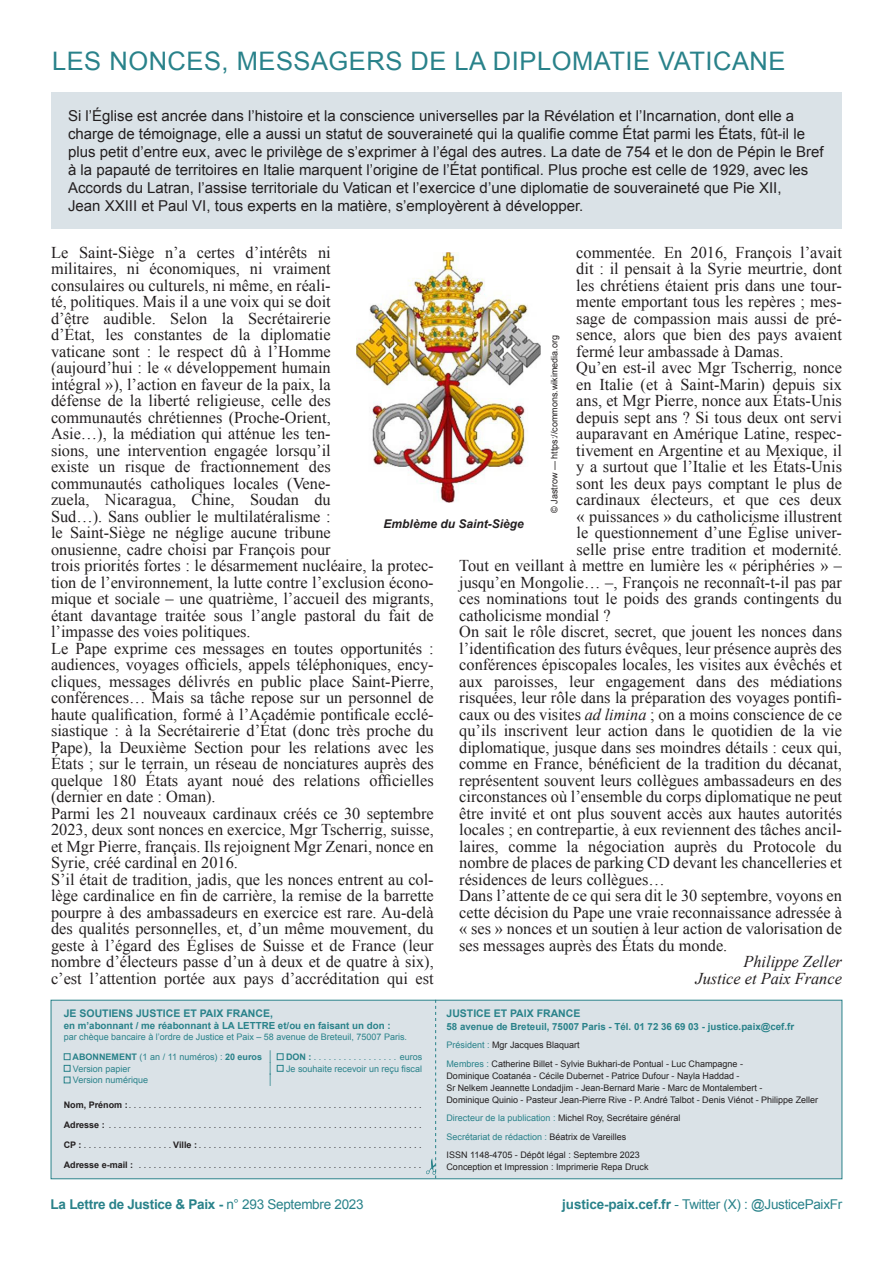
<style>
.page{position:relative;width:893px;height:1263px;background:#fff}
.page>*{position:absolute;margin:0;border:0;box-sizing:border-box;transform-origin:0 0}
.Headline{font:25.5px "Arial";letter-spacing:.02em;color:#29828a}
.Copy{font:16.5px/16.5px "Times New Roman";color:#231f20;text-align:justify}
.Copy-2{font:italic 16.5px/16.5px "Times New Roman";color:#231f20;text-align:right}
.Einleitung{font:15px/18px "Arial";color:#231f20}
.Arial_kursiv{font:13.5px "Arial";letter-spacing:-.02em;color:#29828a}
.Arial_kursiv-2{font:700 13.5px "Arial";letter-spacing:-.02em;color:#29828a}
.Arial_kursiv-3{font:13.5px "Arial";letter-spacing:-.02em;color:#29828a;scale:.67 1}
.rote_auszeichnung{font:italic 700 12px "Arial";color:#231f20}
.t1{font:700 10.5px "Arial";color:#29828a}
.t2{font:700 9.75px "Arial";color:#29828a}
.Edito{font:9px/12px "Arial";color:#231f20}
.t3{font:9px "Arial";color:#29828a}
.t4{font:700 9px "Arial";color:#29828a}
.t5{font:700 9px "Arial";color:#231f20}
.s1{font-style:italic}
.s2{font-weight:400}
.s3{font-weight:400;font-size:13.5px}
.s4{font-size:13.5px}
.s5{font-weight:700}
.s6{color:#29828a}
.s7{color:#231f20}
</style>
<div class="page">
<img style="left:356px;top:252px;width:184px;height:251px">
<div style="left:51px;top:1000px;width:791px;height:179px;background:#dae2e7;border:1px solid #29828a"></div>
<svg style="left:64px;top:1053px;width:6px;height:7px"></svg>
<svg style="left:277px;top:1053px;width:6px;height:7px"></svg>
<svg style="left:64px;top:1065px;width:6px;height:7px"></svg>
<svg style="left:277px;top:1065px;width:6px;height:7px"></svg>
<svg style="left:64px;top:1076px;width:6px;height:7px"></svg>
<svg style="left:426px;top:1000px;width:10px;height:178px"></svg>
<div style="left:51px;top:93px;width:791px;height:136px;background:#dae2e7"></div>
<p class="Headline" style="left:52px;top:44px;width:735px">LES NONCES, MESSAGERS DE LA DIPLOMATIE VATICANE</p>
<p class="Einleitung" style="left:68px;top:107px;width:757px">Si l’Église est ancrée dans l’histoire et la conscience universelles par la Révélation et l’Incarnation, dont elle a charge de témoignage, elle a aussi un statut de souveraineté qui la qualifie comme État parmi les États, fût-il le plus petit d’entre eux, avec le privilège de s’exprimer à l’égal des autres. La date de 754 et le don de Pépin le Bref à la papauté de territoires en Italie marquent l’origine de l’État pontifical. Plus proche est celle de 1929, avec les Accords du Latran, l’assise territoriale du Vatican et l’exercice d’une diplomatie de souveraineté que Pie XII,<br>Jean XXIII et Paul VI, tous experts en la matière, s’employèrent à développer.</p>
<p class="Copy" style="left:51px;top:244px;width:384px;text-align:left">Le Saint-Siège n’a certes d’intérêts ni<br>militaires, ni économiques, ni vraiment<br>consulaires ou culturels, ni même, en réali-<br>té, politiques. Mais il a une voix qui se doit<br>d’être audible. Selon la Secrétairerie<br>d’État, les constantes de la diplomatie<br>vaticane sont : le respect dû à l’Homme<br>(aujourd’hui : le « développement humain<br>intégral »), l’action en faveur de la paix, la<br>défense de la liberté religieuse, celle des<br>communautés chrétiennes (Proche-Orient,<br>Asie…), la médiation qui atténue les ten-<br>sions, une intervention engagée lorsqu’il<br>existe un risque de fractionnement des<br>communautés catholiques locales (Vene-<br>zuela, Nicaragua, Chine, Soudan du<br>Sud…). Sans oublier le multilatéralisme :<br>le Saint-Siège ne néglige aucune tribune<br>onusienne, cadre choisi par François pour<br>trois priorités fortes : le désarmement nucléaire, la protec&shy;tion de l’environnement, la lutte contre l’exclusion écono&shy;mique et sociale – une quatrième, l’accueil des migrants, étant davantage traitée sous l’angle pastoral du fait de l’impasse des voies politiques.</p>
<p class="Copy" style="left:51px;top:640px;width:384px">Le Pape exprime ces messages en toutes opportunités : audiences, voyages officiels, appels téléphoniques, ency&shy;cliques, messages délivrés en public place Saint-Pierre, conférences… Mais sa tâche repose sur un personnel de haute qualification, formé à l’Académie pontificale ecclé&shy;siastique : à la Secrétairerie d’État (donc très proche du Pape), la Deuxième Section pour les relations avec les États ; sur le terrain, un réseau de nonciatures auprès des quelque 180 États ayant noué des relations officielles (dernier en date : Oman).</p>
<p class="Copy" style="left:51px;top:805px;width:384px">Parmi les 21 nouveaux cardinaux créés ce 30 septembre 2023, deux sont nonces en exercice, Mgr Tscherrig, suisse, et Mgr Pierre, français. Ils rejoignent Mgr Zenari, nonce en Syrie, créé cardinal en 2016.</p>
<p class="Copy" style="left:51px;top:871px;width:384px">S’il était de tradition, jadis, que les nonces entrent au col&shy;lège cardinalice en fin de carrière, la remise de la barrette pourpre à des ambassadeurs en exercice est rare. Au-delà des qualités personnelles, et, d’un même mouvement, du geste à l’égard des Églises de Suisse et de France (leur nombre d’électeurs passe d’un à deux et de quatre à six), c’est l’attention portée aux pays d’accréditation qui est</p>
<p class="Copy" style="left:576px;top:244px;width:267px">commentée. En 2016, François l’avait dit : il pensait à la Syrie meurtrie, dont les chrétiens étaient pris dans une tour&shy;mente emportant tous les repères ; mes&shy;sage de compassion mais aussi de pré&shy;sence, alors que bien des pays avaient fermé leur ambassade à Damas.</p>
<p class="Copy" style="left:576px;top:359px;width:267px">Qu’en est-il avec Mgr Tscherrig, nonce</p>
<p class="Copy" style="left:576px;top:376px;width:267px">en Italie (et à Saint-Marin) depuis six</p>
<p class="Copy" style="left:576px;top:392px;width:267px">ans, et Mgr Pierre, nonce aux États-Unis</p>
<p class="Copy" style="left:576px;top:409px;width:267px">depuis sept ans ? Si tous deux ont servi</p>
<p class="Copy" style="left:576px;top:425px;width:267px">auparavant en Amérique Latine, respec-</p>
<p class="Copy" style="left:576px;top:442px;width:267px">tivement en Argentine et au Mexique, il</p>
<p class="Copy" style="left:576px;top:458px;width:267px">y a surtout que l’Italie et les États-Unis</p>
<p class="Copy" style="left:576px;top:475px;width:267px">sont les deux pays comptant le plus de</p>
<p class="Copy" style="left:576px;top:491px;width:267px">cardinaux électeurs, et que ces deux</p>
<p class="Copy" style="left:577px;top:508px;width:267px">« puissances » du catholicisme illustrent</p>
<p class="Copy" style="left:577px;top:524px;width:267px">le questionnement d’une Église univer-</p>
<p class="Copy" style="left:577px;top:541px;width:267px">selle prise entre tradition et modernité.</p>
<p class="Copy" style="left:459px;top:557px;width:384px">Tout en veillant à mettre en lumière les « périphéries » –</p>
<p class="Copy" style="left:459px;top:574px;width:384px">jusqu’en Mongolie… –, François ne reconnaît-t-il pas par</p>
<p class="Copy" style="left:459px;top:590px;width:384px">ces nominations tout le poids des grands contingents du</p>
<p class="Copy" style="left:459px;top:607px;width:153px">catholicisme mondial ?</p>
<p class="Copy" style="left:459px;top:623px;width:384px">On sait le rôle discret, secret, que jouent les nonces dans l’identification des futurs évêques, leur présence auprès des conférences épiscopales locales, les visites aux évêchés et aux paroisses, leur engagement dans des médiations risquées, leur rôle dans la préparation des voyages pontifi&shy;caux ou des visites <span class="s1">ad limina</span> ; on a moins conscience de ce qu’ils inscrivent leur action dans le quotidien de la vie diplomatique, jusque dans ses moindres détails : ceux qui, comme en France, bénéficient de la tradition du décanat, représentent souvent leurs collègues ambassadeurs en des circonstances où l’ensemble du corps diplomatique ne peut être invité et ont plus souvent accès aux hautes autorités locales ; en contrepartie, à eux reviennent des tâches ancil&shy;laires, comme la négociation auprès du Protocole du nombre de places de parking CD devant les chancelleries et résidences de leurs collègues…</p>
<p class="Copy" style="left:459px;top:887px;width:384px">Dans l’attente de ce qui sera dit le 30 septembre, voyons en cette décision du Pape une vraie reconnaissance adressée à « ses » nonces et un soutien à leur action de valorisation de ses messages auprès des États du monde.</p>
<p class="Copy-2" style="left:695px;top:953px;width:148px">Philippe Zeller<br>Justice et Paix France</p>
<p class="Edito" style="left:548px;top:513px;width:179px;rotate:-90deg">© Jastrow — https://commons.wikimedia.org</p>
<p class="rote_auszeichnung" style="left:384px;top:516px;width:142px">Emblème du Saint-Siège</p>
<p class="t1" style="left:64px;top:1006px;width:211px">JE SOUTIENS JUSTICE ET PAIX FRANCE,</p>
<p class="t2" style="left:64px;top:1019px;width:328px">en m’abonnant / me réabonnant à LA LETTRE et/ou en faisant un don :</p>
<p class="t3" style="left:64px;top:1031px;width:345px">par chèque bancaire à l’ordre de Justice et Paix – 58 avenue de Breteuil, 75007 Paris.</p>
<p class="t4" style="left:73px;top:1051px;width:200px">ABONNEMENT <span class="s2">(1 an / 11 numéros) :</span> 20 euros <span class="s3">|</span></p>
<p class="t4" style="left:286px;top:1051px;width:27px">DON :</p>
<p class="t3" style="left:400px;top:1051px;width:24px">euros</p>
<p class="t3" style="left:73px;top:1062px;width:59px">Version papier</p>
<p class="t3" style="left:269px;top:1062px;width:154px"><span class="s4">|</span> Je souhaite recevoir un reçu fiscal</p>
<p class="t3" style="left:73px;top:1074px;width:77px">Version numérique</p>
<p class="Arial_kursiv-3" style="left:269px;top:1070px;width:5px">|</p>
<p class="t5" style="left:64px;top:1098px;width:66px">Nom, Prénom :</p>
<p class="t5" style="left:64px;top:1119px;width:43px">Adresse :</p>
<p class="Edito" style="left:64px;top:1139px;width:22px"><span class="s5">CP :</span>..................</p>
<p class="t5" style="left:173px;top:1139px;width:25px">Ville :</p>
<p class="Edito" style="left:64px;top:1159px;width:77px"><span class="s5">Adresse e-mail :</span> ............................</p>
<p class="t1" style="left:446px;top:1006px;width:135px">JUSTICE ET PAIX FRANCE</p>
<p class="t2" style="left:446px;top:1020px;width:349px">58 avenue de Breteuil, 75007 Paris - Tél. 01 72 36 69 03 - justice.paix@cef.fr</p>
<p class="Edito" style="left:446px;top:1039px;width:135px"><span class="s6">Président :</span> Mgr Jacques Blaquart</p>
<p class="Edito" style="left:446px;top:1057px;width:373px"><span class="s6">Membres :</span> Catherine Billet - Sylvie Bukhari-de Pontual - Luc Champagne -<br>Dominique Coatanéa - Cécile Dubernet - Patrice Dufour - Nayla Haddad -<br>Sr Nelkem Jeannette Londadjim - Jean-Bernard Marie - Marc de Montalembert -<br>Dominique Quinio - Pasteur Jean-Pierre Rive - P. André Talbot - Denis Viénot - Philippe Zeller</p>
<p class="Edito" style="left:446px;top:1112px;width:235px"><span class="s6">Directeur de la publication :</span> Michel Roy, Secrétaire général</p>
<p class="t3" style="left:446px;top:1131px;width:181px">Secrétariat de rédaction : <span class="s7">Béatrix de Vareilles</span></p>
<p class="Edito" style="left:446px;top:1149px;width:195px">ISSN 1148-4705 - Dépôt légal : Septembre 2023</p>
<p class="Edito" style="left:446px;top:1161px;width:204px">Conception et Impression : Imprimerie Repa Druck</p>
<p class="Arial_kursiv-2" style="left:51px;top:1195px;width:315px">La Lettre de Justice &amp; Paix - <span class="s2">n° 293 Septembre 2023</span></p>
<p class="Arial_kursiv" style="left:562px;top:1195px;width:282px"><span class="s5">justice-paix.cef.fr</span> - Twitter (X) : @JusticePaixFr</p>
</div>
